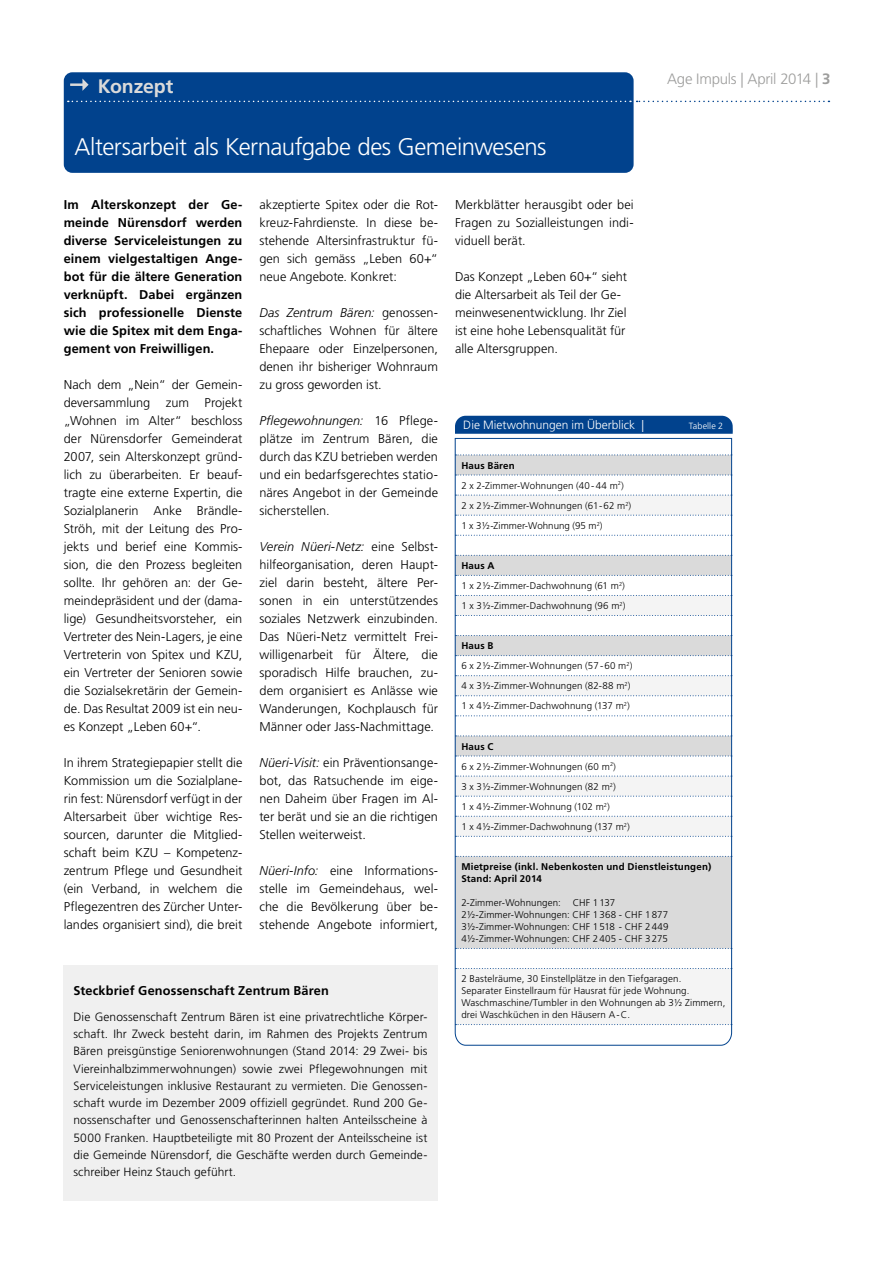
<style>
.page{position:relative;width:893px;height:1263px;background:#fff}
.page>*{position:absolute;margin:0;border:0;box-sizing:border-box;transform-origin:0 0}
.t1{font:300 24px "Frutiger";letter-spacing:-.02em;color:#fff}
.t2{font:700 19.5px "Frutiger";letter-spacing:-.005em;color:#dadada}
.t3{font:300 15px "Frutiger";letter-spacing:-.02em;color:#9d9d9c}
.t4{font:300 12.75px/18px "Frutiger";color:#000;text-align:justify}
.t5{font:700 12.75px/18px "Frutiger";letter-spacing:.01em;color:#000;text-align:justify}
.t6{font:300 12px/17.2px "Frutiger";letter-spacing:.005em;color:#000;text-align:justify}
.t7{font:300 12px "Frutiger";color:#fff}
.t8{font:300 9.75px/20.1px "Frutiger";letter-spacing:.01em;color:#000}
.t9{font:700 9.75px/12px "Frutiger";letter-spacing:.02em;color:#000}
.t10{font:300 9px "Frutiger";letter-spacing:.01em;color:#fff}
.s1{font-weight:700}
.s2{font-style:italic}
</style>
<div class="page">
<div style="left:64px;top:72px;width:570px;height:101px;background:#01428d;border-radius:8px"></div>
<svg style="left:637px;top:101px;width:192px;height:1px"></svg>
<svg style="left:68px;top:101px;width:563px;height:1px"></svg>
<svg style="left:70px;top:79px;width:19px;height:12px"></svg>
<div style="left:455px;top:416px;width:278px;height:18px;background:#01428d"></div>
<svg style="left:455px;top:438px;width:277px;height:608px"></svg>
<div style="left:64px;top:965px;width:374px;height:235px;background:#f0f0f0"></div>
<h2 class="t2" style="left:98px;top:75px;width:77px">Konzept</h2>
<h1 class="t1" style="left:74px;top:133px;width:474px">Altersarbeit als Kernaufgabe des Gemeinwesens</h1>
<p class="t3" style="left:667px;top:70px;width:165px">Age Impuls | April 2014 | <span class="s1">3</span></p>
<p class="t5" style="left:64px;top:195px;width:180px">Im Alterskonzept der Ge&shy;meinde Nürensdorf werden diverse Serviceleistungen zu einem vielgestaltigen Ange&shy;bot für die ältere Generation verknüpft. Dabei ergänzen sich professionelle Dienste wie die Spitex mit dem Enga&shy;gement von Freiwilligen.</p>
<p class="t4" style="left:64px;top:375px;width:180px">Nach dem „Nein“ der Gemein&shy;deversammlung zum Projekt „Wohnen im Alter“ beschloss der Nürensdorfer Gemeinderat 2007, sein Alterskonzept gründ&shy;lich zu überarbeiten. Er beauf&shy;tragte eine externe Expertin, die Sozialplanerin Anke Brändle-Ströh, mit der Leitung des Pro&shy;jekts und berief eine Kommis&shy;sion, die den Prozess begleiten sollte. Ihr gehören an: der Ge&shy;meindepräsident und der (dama&shy;lige) Gesundheitsvorsteher, ein Vertreter des Nein-Lagers, je eine Vertreterin von Spitex und KZU, ein Vertreter der Senioren sowie die Sozialsekretärin der Gemein&shy;de. Das Resultat 2009 ist ein neu&shy;es Konzept „Leben 60+“.</p>
<p class="t4" style="left:64px;top:754px;width:180px">In ihrem Strategiepapier stellt die Kommission um die Sozialplane&shy;rin fest: Nürensdorf verfügt in der Altersarbeit über wichtige Res&shy;sourcen, darunter die Mitglied&shy;schaft beim KZU – Kompetenz&shy;zentrum Pflege und Gesundheit (ein Verband, in welchem die Pflegezentren des Zürcher Unter&shy;landes organisiert sind), die breit</p>
<p class="t4" style="left:259px;top:196px;width:180px">akzeptierte Spitex oder die Rot&shy;kreuz-Fahrdienste. In diese be&shy;stehende Altersinfrastruktur fü&shy;gen sich gemäss „Leben 60+“ neue Angebote. Konkret:</p>
<p class="t4" style="left:259px;top:304px;width:180px"><span class="s2">Das Zentrum Bären:</span> genossen&shy;schaftliches Wohnen für ältere Ehepaare oder Einzelpersonen, denen ihr bisheriger Wohnraum zu gross geworden ist.</p>
<p class="t4" style="left:259px;top:412px;width:180px"><span class="s2">Pflegewohnungen:</span> 16 Pflege&shy;plätze im Zentrum Bären, die durch das KZU betrieben werden und ein bedarfsgerechtes statio&shy;näres Angebot in der Gemeinde sicherstellen.</p>
<p class="t4" style="left:259px;top:538px;width:180px"><span class="s2">Verein Nüeri-Netz:</span> eine Selbst&shy;hilfeorganisation, deren Haupt&shy;ziel darin besteht, ältere Per&shy;sonen in ein unterstützendes soziales Netzwerk einzubinden.<br>Das Nüeri-Netz vermittelt Frei&shy;willigenarbeit für Ältere, die sporadisch Hilfe brauchen, zu&shy;dem organisiert es Anlässe wie Wanderungen, Kochplausch für Männer oder Jass-Nachmittage.</p>
<p class="t4" style="left:259px;top:754px;width:180px"><span class="s2">Nüeri-Visit:</span> ein Präventionsange&shy;bot, das Ratsuchende im eige&shy;nen Daheim über Fragen im Al&shy;ter berät und sie an die richtigen Stellen weiterweist.</p>
<p class="t4" style="left:259px;top:862px;width:180px"><span class="s2">Nüeri-Info:</span> eine Informations&shy;stelle im Gemeindehaus, wel&shy;che die Bevölkerung über be&shy;stehende Angebote informiert,</p>
<p class="t5" style="left:73px;top:982px;width:257px">Steckbrief Genossenschaft Zentrum Bären</p>
<p class="t6" style="left:73px;top:1008px;width:355px">Die Genossenschaft Zentrum Bären ist eine privatrechtliche Körper&shy;schaft. Ihr Zweck besteht darin, im Rahmen des Projekts Zentrum Bären preisgünstige Seniorenwohnungen (Stand 2014: 29 Zwei- bis Viereinhalbzimmerwohnungen) sowie zwei Pflegewohnungen mit Serviceleistungen inklusive Restaurant zu vermieten. Die Genossen&shy;schaft wurde im Dezember 2009 offiziell gegründet. Rund 200 Ge&shy;nossenschafter und Genossenschafterinnen halten Anteilsscheine à 5000 Franken. Hauptbeteiligte mit 80 Prozent der Anteilsscheine ist die Gemeinde Nürensdorf, die Geschäfte werden durch Gemeinde&shy;schreiber Heinz Stauch geführt.</p>
<p class="t4" style="left:455px;top:196px;width:180px">Merkblätter herausgibt oder bei Fragen zu Sozialleistungen indi&shy;viduell berät.</p>
<p class="t4" style="left:455px;top:268px;width:174px;text-align:left">Das Konzept „Leben 60+“ sieht die Altersarbeit als Teil der Ge&shy;meinwesenentwicklung. Ihr Ziel ist eine hohe Lebensqualität für alle Altersgruppen.</p>
<p class="t7" style="left:463px;top:418px;width:182px">Die Mietwohnungen im Überblick |</p>
<p class="t10" style="left:689px;top:421px;width:36px">Tabelle 2</p>
<p class="t8" style="left:461px;top:455px;width:171px"><span class="s1">Haus Bären<br></span>2 x 2-Zimmer-Wohnungen (40 - 44 m<sup>2</sup>)<br>2 x 2½-Zimmer-Wohnungen (61 - 62 m<sup>2</sup>)<br>1 x 3½-Zimmer-Wohnung (95 m<sup>2</sup>)</p>
<p class="t8" style="left:461px;top:556px;width:166px"><span class="s1">Haus A<br></span>1 x 2½-Zimmer-Dachwohnung (61 m<sup>2</sup>)<br>1 x 3½-Zimmer-Dachwohnung (96 m<sup>2</sup>)</p>
<p class="t8" style="left:461px;top:636px;width:172px"><span class="s1">Haus B<br></span>6 x 2½-Zimmer-Wohnungen (57 - 60 m<sup>2</sup>)<br>4 x 3½-Zimmer-Wohnungen (82-88 m<sup>2</sup>)<br>1 x 4½-Zimmer-Dachwohnung (137 m<sup>2</sup>)</p>
<p class="t8" style="left:461px;top:736px;width:170px"><span class="s1">Haus C<br></span>6 x 2½-Zimmer-Wohnungen (60 m<sup>2</sup>)<br>3 x 3½-Zimmer-Wohnungen (82 m<sup>2</sup>)<br>1 x 4½-Zimmer-Wohnung (102 m<sup>2</sup>)<br>1 x 4½-Zimmer-Dachwohnung (137 m<sup>2</sup>)</p>
<p class="t9" style="left:461px;top:861px;width:251px">Mietpreise (inkl. Nebenkosten und Dienstleistungen)<br>Stand: April 2014</p>
<p class="t8" style="left:461px;top:897px;width:209px;line-height:12px">2-Zimmer-Wohnungen: CHF 1137<br>2½-Zimmer-Wohnungen: CHF 1368 - CHF 1877<br>3½-Zimmer-Wohnungen: CHF 1518 - CHF 2449<br>4½-Zimmer-Wohnungen: CHF 2405 - CHF 3275</p>
<p class="t8" style="left:461px;top:973px;width:266px;line-height:12px">2 Bastelräume, 30 Einstellplätze in den Tiefgaragen.<br>Separater Einstellraum für Hausrat für jede Wohnung.<br>Waschmaschine/Tumbler in den Wohnungen ab 3½ Zimmern, drei Waschküchen in den Häusern A - C.</p>
</div>
